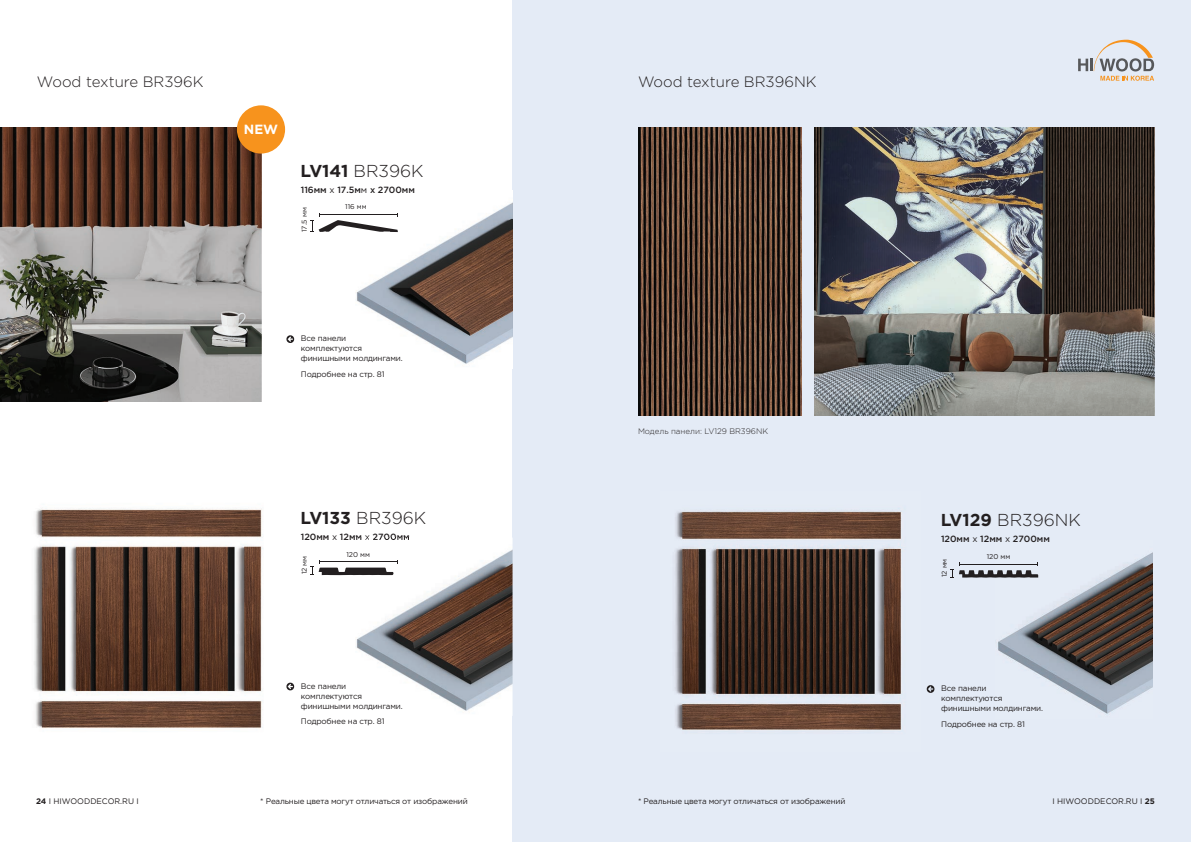
<style>
.page{position:relative;width:1191px;height:842px;background:#fff}
.page>*{position:absolute;margin:0;border:0;box-sizing:border-box;transform-origin:0 0}
.t1{font:300 17.3px "Gotham Pro";color:#231f20}
.t2{font:300 15px "Gotham Pro";color:#231f20}
.t3{font:700 13.3px "Gotham Pro";color:#fff}
.t4{font:500 9px "Gotham Pro";color:#231f20}
.t5{font:8px/10px "Gotham Pro";letter-spacing:-.02em;color:#231f20}
.t6{font:8px "Gotham Pro";color:#231f20}
.t7{font:300 8px "Gotham Pro";color:#231f20}
.t8{font:7px "Gotham Pro";color:#231f20}
.s1{font-weight:700}
.s2{font-weight:400}
</style>
<div class="page">
<div style="left:512px;top:0;width:679px;height:842px;background:#e4ebf6"></div>
<img style="left:0;top:128px;width:261px;height:273px">
<img style="left:356px;top:203px;width:156px;height:161px">
<svg style="left:286px;top:335px;width:8px;height:8px"></svg>
<div style="left:237px;top:105px;width:48px;height:49px;background:#f7931d;border-radius:50%"></div>
<img style="left:34px;top:508px;width:229px;height:220px">
<img style="left:356px;top:550px;width:156px;height:161px">
<svg style="left:356px;top:537px;width:13px;height:3px"></svg>
<img style="left:373px;top:537px;width:36px;height:3px">
<svg style="left:286px;top:683px;width:8px;height:7px"></svg>
<svg style="left:310px;top:560px;width:88px;height:15px"></svg>
<img style="left:814px;top:128px;width:340px;height:288px">
<img style="left:638px;top:128px;width:163px;height:288px">
<img style="left:675px;top:511px;width:227px;height:219px">
<img style="left:998px;top:553px;width:154px;height:161px">
<svg style="left:926px;top:685px;width:8px;height:8px"></svg>
<svg style="left:310px;top:213px;width:88px;height:19px"></svg>
<svg style="left:950px;top:563px;width:88px;height:15px"></svg>
<svg style="left:1078px;top:40px;width:76px;height:41px"></svg>
<h2 class="t2" style="left:37px;top:74px;width:168px">Wood texture BR396K</h2>
<h2 class="t2" style="left:638px;top:74px;width:180px">Wood texture BR396NK</h2>
<h3 class="t3" style="left:244px;top:122px;width:36px">NEW</h3>
<h1 class="t1" style="left:301px;top:161px;width:124px"><span class="s1">LV141</span> BR396K</h1>
<p class="t4" style="left:301px;top:184px;width:116px">116мм <span class="s2">х</span> 17.5м<span class="s2">м</span> х 2700мм</p>
<p class="t8" style="left:345px;top:203px;width:23px">116 мм</p>
<p class="t8" style="left:300px;top:232px;width:26px;rotate:-90deg">17.5 мм</p>
<p class="t5" style="left:301px;top:333px;width:103px">Все панели комплектуются финишными молдингами.</p>
<p class="t5" style="left:301px;top:369px;width:85px">Подробнее на стр. 81</p>
<h1 class="t1" style="left:301px;top:508px;width:127px"><span class="s1">LV133</span> BR396K</h1>
<p class="t4" style="left:301px;top:532px;width:110px">120мм <span class="s2">х</span> 12мм <span class="s2">х</span> 2700мм</p>
<p class="t8" style="left:300px;top:574px;width:20px;rotate:-90deg">12 мм</p>
<p class="t8" style="left:346px;top:550px;width:25px">120 мм</p>
<p class="t5" style="left:301px;top:681px;width:103px">Все панели комплектуются финишными молдингами.</p>
<p class="t5" style="left:301px;top:716px;width:85px">Подробнее на стр. 81</p>
<p class="t7" style="left:638px;top:427px;width:132px">Модель панели: LV129 BR396NK</p>
<h1 class="t1" style="left:941px;top:511px;width:141px"><span class="s1">LV129</span> BR396NK</h1>
<p class="t4" style="left:941px;top:534px;width:110px">120мм <span class="s2">х</span> 12мм <span class="s2">х</span> 2700мм</p>
<p class="t8" style="left:940px;top:577px;width:20px;rotate:-90deg">12 мм</p>
<p class="t8" style="left:986px;top:553px;width:25px">120 мм</p>
<p class="t5" style="left:941px;top:683px;width:103px">Все панели комплектуются финишными молдингами.</p>
<p class="t5" style="left:941px;top:719px;width:85px">Подробнее на стр. 81</p>
<p class="t5" style="left:260px;top:796px;width:209px">* Реальные цвета могут отличаться от изображений</p>
<p class="t5" style="left:638px;top:796px;width:209px">* Реальные цвета могут отличаться от изображений</p>
<p class="t6" style="left:36px;top:796px;width:104px"><span class="s1">24</span> I HIWOODDECOR.RU I</p>
<p class="t6" style="left:1052px;top:796px;width:104px">I HIWOODDECOR.RU I <span class="s1">25</span></p>
</div>
